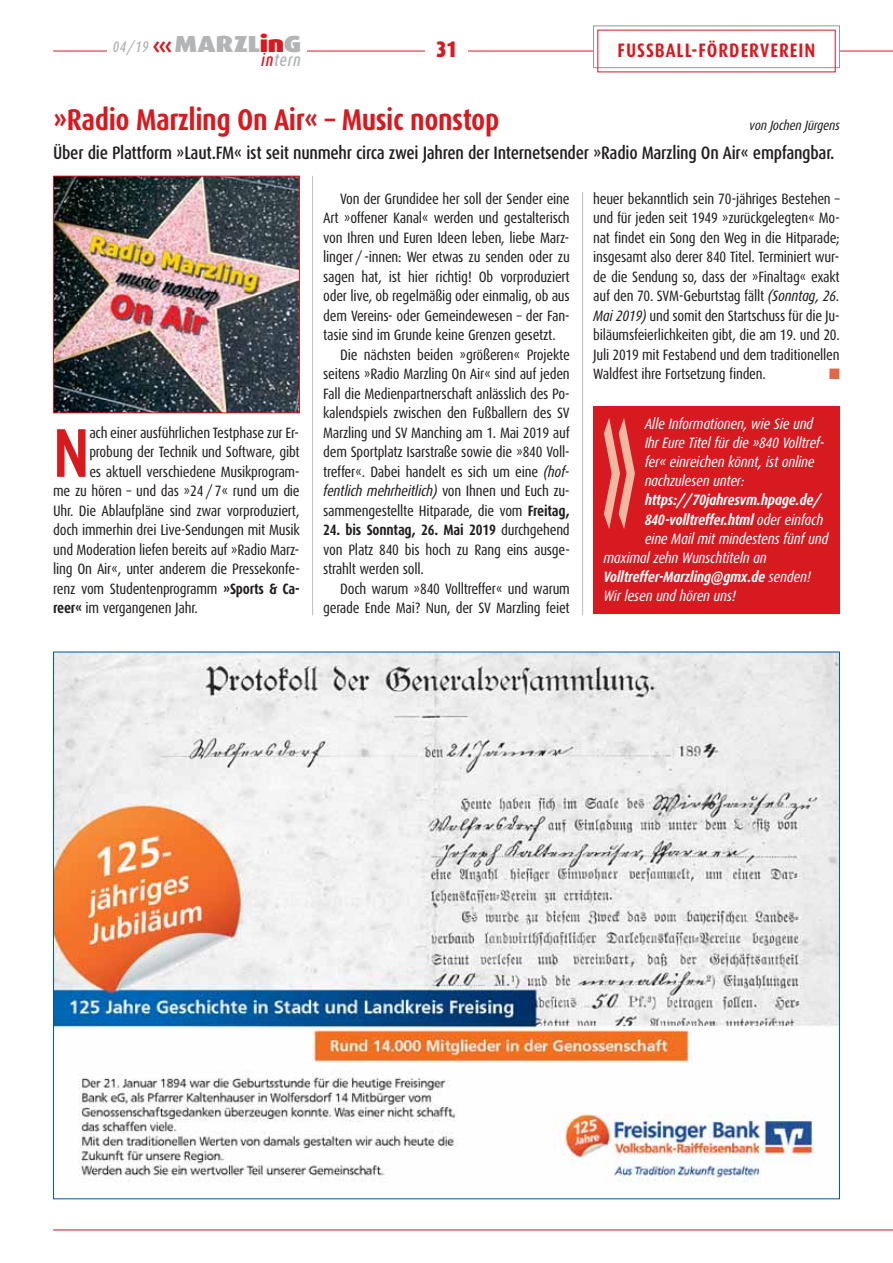
<style>
.page{position:relative;width:893px;height:1263px;background:#fff}
.page>*{position:absolute;margin:0;border:0;box-sizing:border-box;transform-origin:0 0}
.t1{font:700 260.7px "Dax Condensed";color:#f1b7a1;scale:.31 1}
.t2{font:700 69.15px "Dax Condensed";color:#d71920;scale:.93 1}
.t3{font:700 30px "Dax Condensed";letter-spacing:-.015em;color:#d71920}
.t4{font:900 23.25px "Dax Wide";letter-spacing:-.01em;color:#b2b4b6}
.t5{font:900 22.5px "Dax Condensed";color:#d71920}
.t6{font:700 19.5px "Dax Condensed";letter-spacing:.05em;color:#d71920}
.t7{font:500 18px "Dax Condensed";letter-spacing:-.015em;color:#231f20}
.t8{font:italic 500 17.55px "Dax Condensed";letter-spacing:.05em;color:#b2b4b6;scale:.91 1}
.t9{font:15px/19.5px "Dax Condensed";letter-spacing:-.015em;color:#231f20;text-align:justify}
.t10{font:italic 15px/19px "Dax Condensed";letter-spacing:-.015em;color:#fff}
.t11{font:italic 700 15px "Dax Condensed";letter-spacing:-.015em;color:#fff}
.t12{font:italic 15px "Dax Condensed";letter-spacing:-.015em;color:#231f20}
.t13{font:15px "Zapf Dingbats ITC";color:#e2684c;scale:.95 1}
.t14{font:italic 13.5px "Dax Condensed";letter-spacing:-.015em;color:#231f20}
.s1{font-family:"Dax Condensed";font-weight:500;font-style:italic;font-size:15.3px}
.s2{font-weight:700;font-size:24.3px;color:#d71920}
.s3{color:#d71920}
.s4{font-weight:700}
.s5{font-style:italic}
.s6{font-style:normal}
.s7{font-weight:400}
</style>
<div class="page">
<hr style="left:53px;top:1229px;width:840px;height:1px;background:#d71920">
<hr style="left:53px;top:51px;width:840px;height:1px;background:#d71920">
<div style="left:425px;top:30px;width:43px;height:42px;background:#fff"></div>
<div style="left:594px;top:26px;width:245px;height:41px;background:#fff"></div>
<div style="left:593px;top:26px;width:247px;height:42px;border:1px solid #939598"></div>
<div style="left:108px;top:45px;width:199px;height:16px;background:#fff"></div>
<hr style="left:312px;top:176px;width:1px;height:439px;background:#bbbdc0">
<hr style="left:582px;top:192px;width:1px;height:423px;background:#bbbdc0">
<div style="left:593px;top:406px;width:247px;height:207px;background:#d71920"></div>
<img style="left:55px;top:178px;width:243px;height:233px">
<div style="left:53px;top:176px;width:247px;height:237px;border:1px solid #d71920"></div>
<img style="left:55px;top:654px;width:783px;height:529px">
<h3 class="t4" style="left:113px;top:36px;width:190px"><span class="s1">04/19</span> <span class="s2">‹‹‹</span>MARZL<span class="s3">in</span>G</h3>
<p class="t8" style="left:261px;top:52px;width:45px"><span class="s3">in</span>tern</p>
<h3 class="t5" style="left:436px;top:37px;width:22px">31</h3>
<h3 class="t6" style="left:617px;top:40px;width:199px">FUSSBALL-FÖRDERVEREIN</h3>
<h3 class="t3" style="left:53px;top:104px;width:448px">»Radio Marzling On Air« – Music nonstop</h3>
<p class="t14" style="left:749px;top:118px;width:92px">von Jochen Jürgens</p>
<p class="t7" style="left:53px;top:143px;width:783px">Über die Plattform »Laut.FM« ist seit nunmehr circa zwei Jahren der Internetsender »Radio Marzling On Air« empfangbar.</p>
<h2 class="t2" style="left:53px;top:418px;width:40px">N</h2>
<p class="t9" style="left:89px;top:424px;width:211px">ach einer ausführlichen Testphase zur Er-</p>
<p class="t9" style="left:89px;top:443px;width:212px">probung der Technik und Software, gibt</p>
<p class="t9" style="left:89px;top:463px;width:212px">es aktuell verschiedene Musikprogram-</p>
<p class="t9" style="left:53px;top:482px;width:248px">me zu hören – und das »24 / 7« rund um die</p>
<p class="t9" style="left:53px;top:502px;width:248px">Uhr. Die Ablaufpläne sind zwar vorproduziert,</p>
<p class="t9" style="left:53px;top:521px;width:248px">doch immerhin drei Live-Sendungen mit Musik</p>
<p class="t9" style="left:53px;top:541px;width:247px">und Moderation liefen bereits auf »Radio Marz-</p>
<p class="t9" style="left:53px;top:560px;width:248px">ling On Air«, unter anderem die Pressekonfe-</p>
<p class="t9" style="left:53px;top:580px;width:248px">renz vom Studentenprogramm <span class="s4">»Sports &amp; Ca-</span></p>
<p class="t9" style="left:53px;top:599px;width:146px"><span class="s4">reer«</span> im vergangenen Jahr.</p>
<p class="t9" style="left:340px;top:190px;width:231px">Von der Grundidee her soll der Sender eine</p>
<p class="t9" style="left:323px;top:209px;width:248px">Art »offener Kanal« werden und gestalterisch</p>
<p class="t9" style="left:323px;top:229px;width:247px">von Ihren und Euren Ideen leben, liebe Marz-</p>
<p class="t9" style="left:323px;top:248px;width:248px">linger / -innen: Wer etwas zu senden oder zu</p>
<p class="t9" style="left:323px;top:268px;width:248px">sagen hat, ist hier richtig! Ob vorproduziert</p>
<p class="t9" style="left:323px;top:287px;width:248px">oder live, ob regelmäßig oder einmalig, ob aus</p>
<p class="t9" style="left:323px;top:307px;width:248px">dem Vereins- oder Gemeindewesen – der Fan-</p>
<p class="t9" style="left:323px;top:326px;width:234px">tasie sind im Grunde keine Grenzen gesetzt.</p>
<p class="t9" style="left:340px;top:346px;width:231px">Die nächsten beiden »größeren« Projekte</p>
<p class="t9" style="left:323px;top:365px;width:248px">seitens »Radio Marzling On Air« sind auf jeden</p>
<p class="t9" style="left:323px;top:385px;width:248px">Fall die Medienpartnerschaft anlässlich des Po-</p>
<p class="t9" style="left:323px;top:404px;width:248px">kalendspiels zwischen den Fußballern des SV</p>
<p class="t9" style="left:323px;top:424px;width:248px">Marzling und SV Manching am 1. Mai 2019 auf</p>
<p class="t9" style="left:323px;top:443px;width:248px">dem Sportplatz Isarstraße sowie die »840 Voll-</p>
<p class="t9" style="left:323px;top:463px;width:248px">treffer«. Dabei handelt es sich um eine <span class="s5">(hof-</span></p>
<p class="t12" style="left:323px;top:484px;width:248px">fentlich mehrheitlich) <span class="s6">von Ihnen und Euch zu-</span></p>
<p class="t9" style="left:323px;top:502px;width:248px">sammengestellte Hitparade, die vom <span class="s4">Freitag,</span></p>
<p class="t9" style="left:323px;top:521px;width:248px"><span class="s4">24. bis Sonntag, 26. Mai 2019</span> durchgehend von Platz 840 bis hoch zu Rang eins ausge&shy;strahlt werden soll.</p>
<p class="t9" style="left:323px;top:580px;width:248px;text-align:right">Doch warum »840 Volltreffer« und warum gerade Ende Mai? Nun, der SV Marzling feiet</p>
<p class="t9" style="left:593px;top:190px;width:248px">heuer bekanntlich sein 70-jähriges Bestehen – und für jeden seit 1949 »zurückgelegten« Mo&shy;nat findet ein Song den Weg in die Hitparade; insgesamt also derer 840 Titel. Terminiert wur&shy;de die Sendung so, dass der »Finaltag« exakt auf den 70. SVM-Geburtstag fällt <span class="s5">(Sonntag, 26.<br>Mai 2019)</span> und somit den Startschuss für die Ju&shy;biläumsfeierlichkeiten gibt, die am 19. und 20.<br>Juli 2019 mit Festabend und dem traditionellen Waldfest ihre Fortsetzung finden.</p>
<p class="t13" style="left:829px;top:369px;width:13px">■</p>
<p class="t10" style="left:645px;top:415px;width:181px">Alle Informationen, wie Sie und<br>Ihr Eure Titel für die »840 Volltref&shy;fer« einreichen könnt, ist online nachzulesen unter:</p>
<p class="t11" style="left:645px;top:493px;width:178px">https://70jahresvm.hpage.de/</p>
<p class="t11" style="left:645px;top:512px;width:180px">840-volltreffer.html <span class="s7">oder einfach</span></p>
<p class="t10" style="left:645px;top:529px;width:185px">eine Mail mit mindestens fünf und</p>
<p class="t10" style="left:603px;top:549px;width:165px">maximal zehn Wunschtiteln an</p>
<p class="t11" style="left:603px;top:569px;width:209px">Volltreffer-Marzling@gmx.de <span class="s7">senden!</span></p>
<h1 class="t1" style="left:599px;top:340px;width:127px">»</h1>
<p class="t10" style="left:603px;top:587px;width:134px">Wir lesen und hören uns!</p>
</div>
